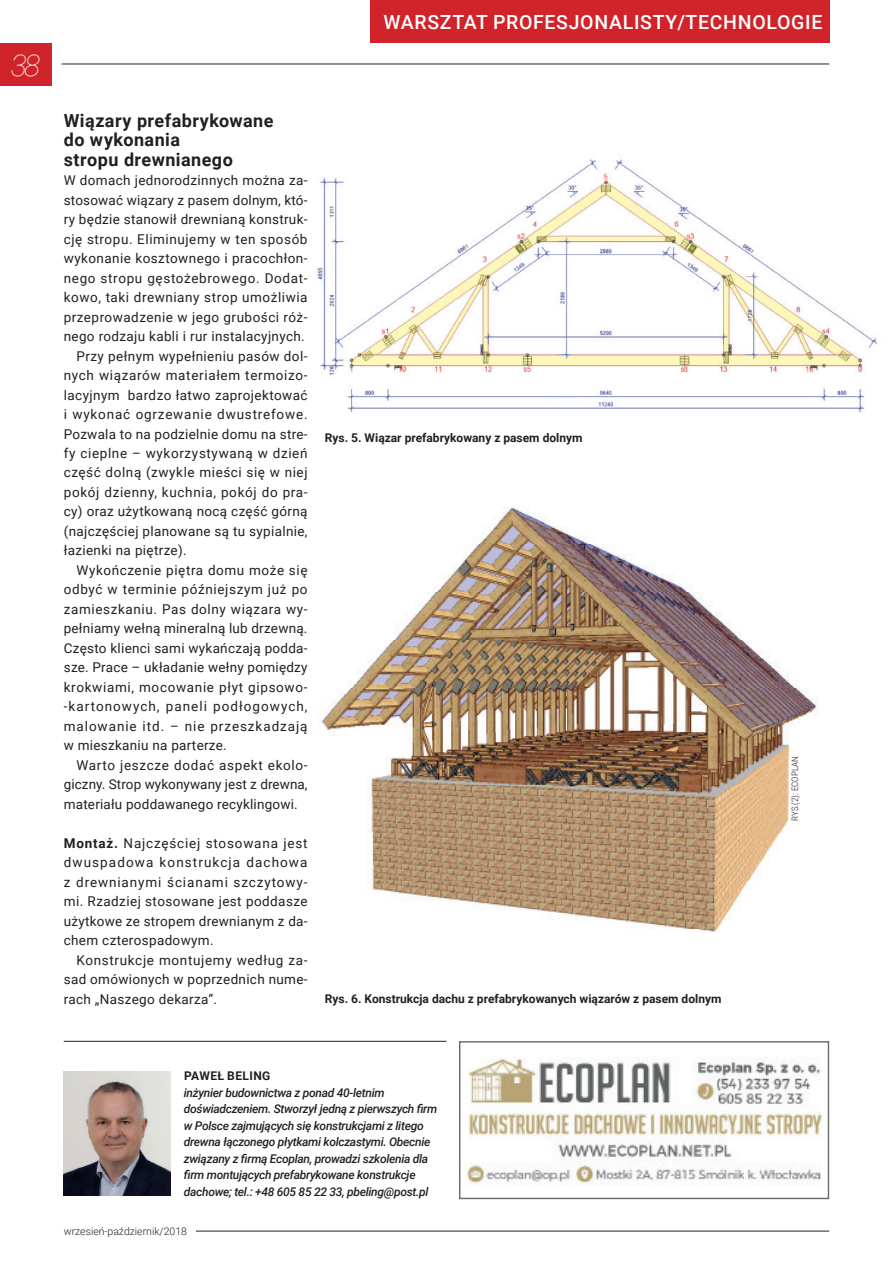
<style>
.page{position:relative;width:893px;height:1263px;background:#fff}
.page>*{position:absolute;margin:0;border:0;box-sizing:border-box;transform-origin:0 0}
.t1{font:italic 100 30px "Roboto";color:#fff}
.t2{font:500 19.5px "Roboto";letter-spacing:.035em;color:#fff}
.t3{font:700 18px/19.5px "Roboto";letter-spacing:.025em;color:#231f20}
.t4{font:13.5px/19.5px "Roboto";letter-spacing:.03em;color:#231f20;text-align:justify}
.t5{font:13.5px "Roboto";letter-spacing:.05em;color:#231f20}
.t6{font:13.5px "Roboto";letter-spacing:.005em;color:#231f20}
.t7{font:13.5px "Roboto";letter-spacing:.075em;color:#231f20}
.t8{font:13.5px "Roboto";letter-spacing:.06em;color:#231f20}
.t9{font:13.5px "Roboto";letter-spacing:.07em;color:#231f20}
.t10{font:italic 500 12px/16.5px "Roboto";letter-spacing:-.025em;color:#231f20}
.t11{font:700 12px "Roboto";color:#231f20}
.t12{font:700 12px "Roboto";letter-spacing:.035em;color:#231f20}
.t13{font:300 10.5px "Roboto";color:#231f20}
.t14{font:300 9px "Roboto Condensed";color:#231f20}
.s1{font-weight:700}
</style>
<div class="page">
<hr style="left:162px;top:1231px;width:667px;height:1px;background:#231f20">
<hr style="left:62px;top:64px;width:767px;height:1px;background:#231f20">
<div style="left:64px;top:1199px;width:132px;height:64px;background:#fff"></div>
<div style="left:0;top:43px;width:51px;height:43px;background:#d1232a"></div>
<img style="left:64px;top:1071px;width:106px;height:124px">
<hr style="left:64px;top:1041px;width:382px;height:1px;background:#231f20">
<img style="left:466px;top:1057px;width:356px;height:129px">
<div style="left:459px;top:1041px;width:370px;height:158px;border:1px solid #6c6d70"></div>
<div style="left:370px;top:0;width:459px;height:43px;background:#d1232a"></div>
<img style="left:316px;top:158px;width:562px;height:255px">
<img style="left:320px;top:506px;width:499px;height:426px">
<h1 class="t1" style="left:11px;top:44px;width:31px">38</h1>
<h2 class="t2" style="left:383px;top:9px;width:440px">WARSZTAT PROFESJONALISTY/TECHNOLOGIE</h2>
<h3 class="t3" style="left:64px;top:110px;width:211px">Wiązary prefabrykowane do wykonania<br>stropu drewnianego</h3>
<p class="t4" style="left:64px;top:170px;width:245px">W domach jednorodzinnych można za-</p>
<p class="t4" style="left:64px;top:189px;width:245px">stosować wiązary z pasem dolnym, któ-</p>
<p class="t4" style="left:64px;top:209px;width:245px">ry będzie stanowił drewnianą konstruk-</p>
<p class="t4" style="left:64px;top:228px;width:245px">cję stropu. Eliminujemy w ten sposób</p>
<p class="t4" style="left:64px;top:248px;width:245px">wykonanie kosztownego i pracochłon-</p>
<p class="t5" style="left:64px;top:268px;width:245px">nego stropu gęstożebrowego. Dodat-</p>
<p class="t4" style="left:64px;top:287px;width:245px">kowo, taki drewniany strop umożliwia</p>
<p class="t4" style="left:64px;top:306px;width:245px">przeprowadzenie w jego grubości róż-</p>
<p class="t4" style="left:64px;top:326px;width:242px">nego rodzaju kabli i rur instalacyjnych.</p>
<p class="t4" style="left:77px;top:345px;width:232px">Przy pełnym wypełnieniu pasów dol-</p>
<p class="t5" style="left:64px;top:366px;width:245px">nych wiązarów materiałem termoizo-</p>
<p class="t4" style="left:64px;top:384px;width:245px">lacyjnym bardzo łatwo zaprojektować</p>
<p class="t8" style="left:64px;top:405px;width:245px">i wykonać ogrzewanie dwustrefowe.</p>
<p class="t4" style="left:64px;top:423px;width:245px">Pozwala to na podzielnie domu na stre-</p>
<p class="t4" style="left:64px;top:443px;width:245px">fy cieplne – wykorzystywaną w dzień</p>
<p class="t4" style="left:64px;top:462px;width:245px">część dolną (zwykle mieści się w niej</p>
<p class="t5" style="left:64px;top:483px;width:245px">pokój dzienny, kuchnia, pokój do pra-</p>
<p class="t4" style="left:64px;top:501px;width:245px">cy) oraz użytkowaną nocą część górną</p>
<p class="t4" style="left:64px;top:521px;width:245px">(najczęściej planowane są tu sypialnie,</p>
<p class="t4" style="left:64px;top:540px;width:124px">łazienki na piętrze).</p>
<p class="t4" style="left:77px;top:560px;width:232px">Wykończenie piętra domu może się</p>
<p class="t5" style="left:64px;top:580px;width:245px">odbyć w terminie późniejszym już po</p>
<p class="t4" style="left:64px;top:599px;width:245px">zamieszkaniu. Pas dolny wiązara wy-</p>
<p class="t4" style="left:64px;top:618px;width:245px">pełniamy wełną mineralną lub drzewną.</p>
<p class="t4" style="left:64px;top:638px;width:245px">Często klienci sami wykańczają podda-</p>
<p class="t4" style="left:64px;top:657px;width:245px">sze. Prace – układanie wełny pomiędzy</p>
<p class="t5" style="left:64px;top:678px;width:245px">krokwiami, mocowanie płyt gipsowo-</p>
<p class="t7" style="left:64px;top:697px;width:245px">-kartonowych, paneli podłogowych,</p>
<p class="t9" style="left:64px;top:717px;width:245px">malowanie itd. – nie przeszkadzają</p>
<p class="t4" style="left:64px;top:735px;width:164px">w mieszkaniu na parterze.</p>
<p class="t5" style="left:77px;top:756px;width:233px">Warto jeszcze dodać aspekt ekolo-</p>
<p class="t6" style="left:64px;top:775px;width:245px">giczny. Strop wykonywany jest z drewna,</p>
<p class="t4" style="left:64px;top:794px;width:235px">materiału poddawanego recyklingowi.</p>
<p class="t4" style="left:64px;top:833px;width:245px"><span class="s1">Montaż.</span> Najczęściej stosowana jest dwuspadowa konstrukcja dachowa z drewnianymi ścianami szczytowy&shy;mi. Rzadziej stosowane jest poddasze użytkowe ze stropem drewnianym z da&shy;chem czterospadowym.</p>
<p class="t4" style="left:64px;top:950px;width:245px;text-indent:13px">Konstrukcje montujemy według za&shy;sad omówionych w poprzednich nume&shy;rach „Naszego dekarza”.</p>
<p class="t11" style="left:325px;top:430px;width:259px">Rys. 5. Wiązar prefabrykowany z pasem dolnym</p>
<p class="t11" style="left:325px;top:990px;width:398px">Rys. 6. Konstrukcja dachu z prefabrykowanych wiązarów z pasem dolnym</p>
<p class="t14" style="left:789px;top:821px;width:66px;rotate:-90deg">RYS.(2): ECOPLAN</p>
<p class="t12" style="left:184px;top:1067px;width:88px">PAWEŁ BELING</p>
<p class="t10" style="left:184px;top:1083px;width:255px">inżynier budownictwa z ponad 40-letnim doświadczeniem. Stworzył jedną z pierwszych firm w Polsce zajmujących się konstrukcjami z litego drewna łączonego płytkami kolczastymi. Obecnie związany z firmą Ecoplan, prowadzi szkolenia dla firm montujących prefabrykowane konstrukcje dachowe; tel.: +48 605 85 22 33, pbeling@post.pl</p>
<p class="t13" style="left:64px;top:1224px;width:125px">wrzesień-październik/2018</p>
</div>
